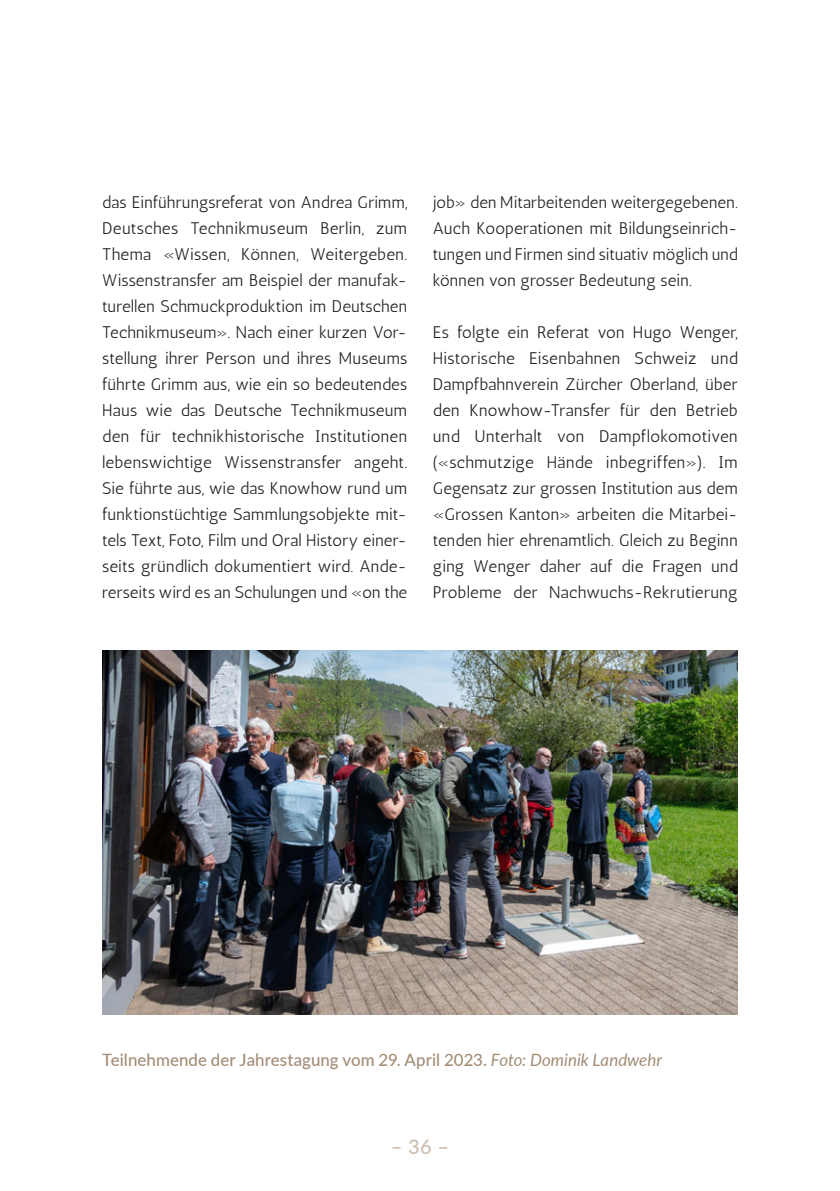
<style>
.page{position:relative;width:840px;height:1191px;background:#fff}
.page>*{position:absolute;margin:0;border:0;box-sizing:border-box;transform-origin:0 0}
.t1{font:500 20px "Lato";color:#cbbeb0}
.t2{font:500 17px "Lato";letter-spacing:.005em;color:#a38d77}
.t3{font:16.8px/26px "Antic";letter-spacing:.01em;color:#231f20;text-align:justify}
.s1{font-weight:400;font-style:italic}
</style>
<div class="page">
<img style="left:102px;top:650px;width:635px;height:364px">
<p class="t3" style="left:102px;top:189px;width:306px">das Einführungsreferat von Andrea Grimm, Deutsches Technikmuseum Berlin, zum Thema «Wissen, Können, Weitergeben.<br>Wissenstransfer am Beispiel der manufak&shy;turellen Schmuckproduktion im Deutschen Technikmuseum». Nach einer kurzen Vor&shy;stellung ihrer Person und ihres Museums führte Grimm aus, wie ein so bedeutendes Haus wie das Deutsche Technikmuseum den für technikhistorische Institutionen lebenswichtige Wissenstransfer angeht.<br>Sie führte aus, wie das Knowhow rund um funktionstüchtige Sammlungsobjekte mit&shy;tels Text, Foto, Film und Oral History einer&shy;seits gründlich dokumentiert wird. Ande&shy;rerseits wird es an Schulungen und «on the</p>
<p class="t3" style="left:432px;top:189px;width:306px">job» den Mitarbeitenden weitergegebenen.<br>Auch Kooperationen mit Bildungseinrich&shy;tungen und Firmen sind situativ möglich und können von grosser Bedeutung sein.</p>
<p class="t3" style="left:432px;top:319px;width:306px">Es folgte ein Referat von Hugo Wenger, Historische Eisenbahnen Schweiz und Dampfbahnverein Zürcher Oberland, über den Knowhow-Transfer für den Betrieb und Unterhalt von Dampflokomotiven («schmutzige Hände inbegriffen»). Im Gegensatz zur grossen Institution aus dem «Grossen Kanton» arbeiten die Mitarbei&shy;tenden hier ehrenamtlich. Gleich zu Beginn ging Wenger daher auf die Fragen und Probleme der Nachwuchs-Rekrutierung</p>
<p class="t2" style="left:102px;top:1048px;width:561px">Teilnehmende der Jahrestagung vom 29. April 2023. <span class="s1">Foto: Dominik Landwehr</span></p>
<p class="t1" style="left:390px;top:1131px;width:60px">– 36 –</p>
</div>
